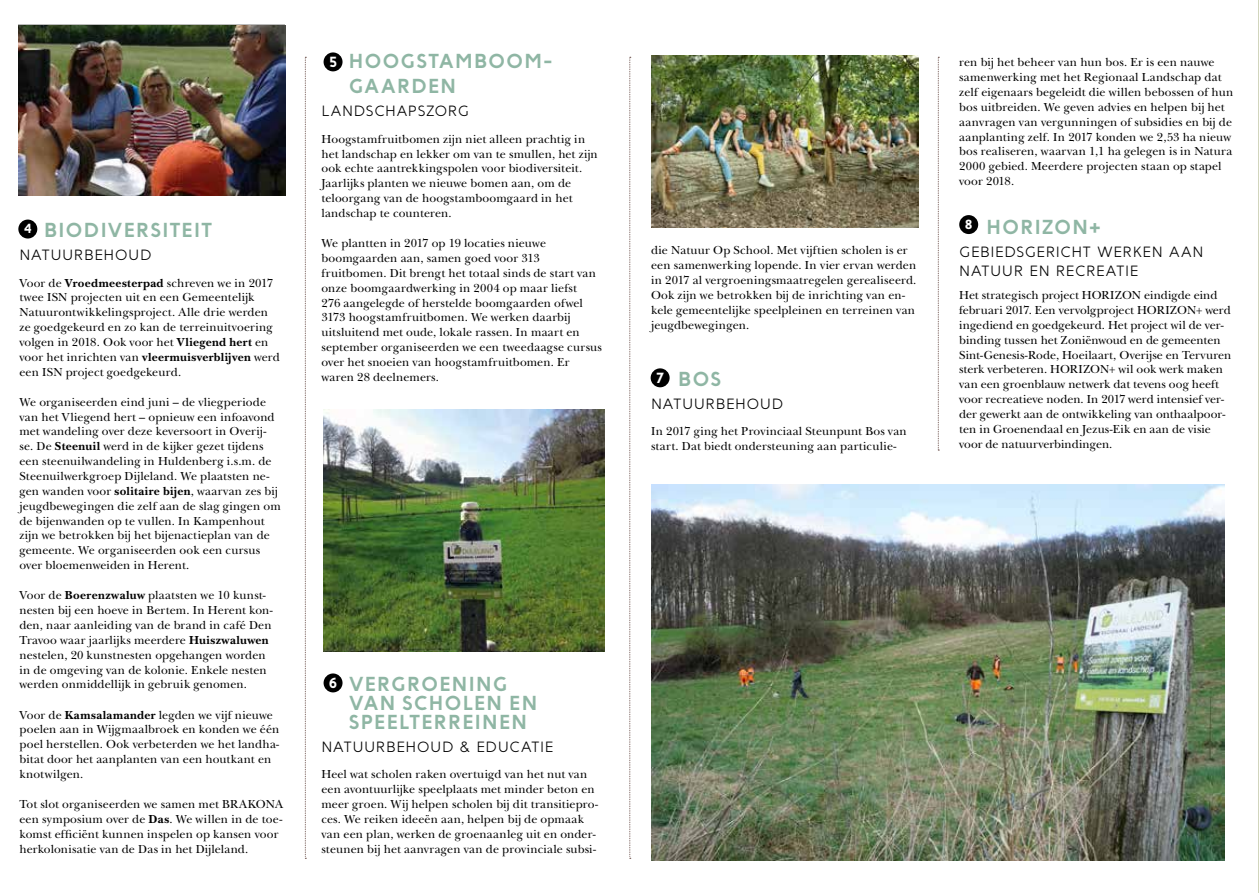
<style>
.page{position:relative;width:1259px;height:893px;background:#fff}
.page>*{position:absolute;margin:0;border:0;box-sizing:border-box;transform-origin:0 0}
.t1{font:700 20.25px/18.9px "Baufra";letter-spacing:.02em;color:#8fb6a4}
.t2{font:700 15.6px "Baufra";color:#fff}
.t3{font:500 14.85px/18.9px "Baufra";letter-spacing:.025em;color:#000}
.t4{font:700 14.1px "Baufra";color:#fff}
.t5{font:12.15px/14.9px "New Baskerville";letter-spacing:.005em;color:#000}
.s1{font-weight:700}
</style>
<div class="page">
<img style="left:651px;top:484px;width:573px;height:376px">
<hr style="left:1258px;top:0;width:1px;height:893px;background:#677520">
<svg style="left:305px;top:57px;width:1px;height:802px"></svg>
<svg style="left:629px;top:57px;width:2px;height:802px"></svg>
<svg style="left:938px;top:57px;width:1px;height:394px"></svg>
<div style="left:18px;top:220px;width:19px;height:18px;background:#000;border-radius:50%"></div>
<div style="left:323px;top:52px;width:19px;height:19px;background:#000;border-radius:50%"></div>
<div style="left:323px;top:673px;width:19px;height:19px;background:#000;border-radius:50%"></div>
<div style="left:959px;top:215px;width:19px;height:19px;background:#000;border-radius:50%"></div>
<img style="left:19px;top:26px;width:266px;height:170px">
<img style="left:651px;top:55px;width:267px;height:172px">
<img style="left:323px;top:410px;width:282px;height:241px">
<div style="left:650px;top:368px;width:19px;height:19px;background:#000;border-radius:50%"></div>
<h1 class="t1" style="left:44px;top:220px;width:171px">BIODIVERSITEIT</h1>
<p class="t3" style="left:20px;top:245px;width:134px">NATUURBEHOUD</p>
<p class="t5" style="left:19px;top:275px;width:262px">Voor de <span class="s1">Vroedmeesterpad</span> schreven we in 2017 twee ISN projecten uit en een Gemeentelijk Natuurontwikkelingsproject. Alle drie werden ze goedgekeurd en zo kan de terreinuitvoering volgen in 2018. Ook voor het <span class="s1">Vliegend hert</span> en voor het inrichten van <span class="s1">vleermuisverblijven</span> werd een ISN project goedgekeurd.</p>
<p class="t5" style="left:19px;top:394px;width:263px">We organiseerden eind juni – de vliegperiode van het Vliegend hert – opnieuw een infoavond met wandeling over deze keversoort in Overij&shy;se. De <span class="s1">Steenuil</span> werd in de kijker gezet tijdens een steenuilwandeling in Huldenberg i.s.m. de Steenuilwerkgroep Dijleland. We plaatsten ne&shy;gen wanden voor <span class="s1">solitaire bijen</span>, waarvan zes bij jeugdbewegingen die zelf aan de slag gingen om de bijenwanden op te vullen. In Kampenhout zijn we betrokken bij het bijenactieplan van de gemeente. We organiseerden ook een cursus over bloemenweiden in Herent.</p>
<p class="t5" style="left:19px;top:588px;width:255px">Voor de <span class="s1">Boerenzwaluw</span> plaatsten we 10 kunst&shy;nesten bij een hoeve in Bertem. In Herent kon&shy;den, naar aanleiding van de brand in café Den Travoo waar jaarlijks meerdere <span class="s1">Huiszwaluwen </span>nestelen, 20 kunstnesten opgehangen worden in de omgeving van de kolonie. Enkele nesten werden onmiddellijk in gebruik genomen.</p>
<p class="t5" style="left:19px;top:707px;width:261px">Voor de <span class="s1">Kamsalamander</span> legden we vijf nieuwe poelen aan in Wijgmaalbroek en konden we één poel herstellen. Ook verbeterden we het landha&shy;bitat door het aanplanten van een houtkant en knotwilgen.</p>
<p class="t5" style="left:19px;top:797px;width:265px">Tot slot organiseerden we samen met BRAKONA een symposium over de <span class="s1">Das</span>. We willen in de toe&shy;komst efficiënt kunnen inspelen op kansen voor herkolonisatie van de Das in het Dijleland.</p>
<p class="t4" style="left:24px;top:218px;width:10px">4</p>
<h1 class="t1" style="left:348px;top:47px;width:206px;line-height:25.5px">HOOGSTAMBOOM-<br>GAARDEN</h1>
<p class="t3" style="left:321px;top:101px;width:149px">LANDSCHAPSZORG</p>
<p class="t5" style="left:321px;top:131px;width:278px">Hoogstamfruitbomen zijn niet alleen prachtig in het landschap en lekker om van te smullen, het zijn ook echte aantrekkingspolen voor biodiversiteit.<br>Jaarlijks planten we nieuwe bomen aan, om de teloorgang van de hoogstamboomgaard in het landschap te counteren.</p>
<p class="t5" style="left:321px;top:236px;width:282px">We plantten in 2017 op 19 locaties nieuwe boomgaarden aan, samen goed voor 313 fruitbomen. Dit brengt het totaal sinds de start van onze boomgaardwerking in 2004 op maar liefst<br>276 aangelegde of herstelde boomgaarden ofwel 3173 hoogstamfruitbomen. We werken daarbij uitsluitend met oude, lokale rassen. In maart en september organiseerden we een tweedaagse cursus over het snoeien van hoogstamfruitbomen. Er waren 28 deelnemers.</p>
<p class="t2" style="left:329px;top:50px;width:10px">5</p>
<h1 class="t1" style="left:348px;top:673px;width:191px">VERGROENING<br>VAN SCHOLEN EN<br>SPEELTERREINEN</h1>
<p class="t3" style="left:321px;top:737px;width:233px">NATUURBEHOUD &amp; EDUCATIE</p>
<p class="t5" style="left:321px;top:767px;width:278px">Heel wat scholen raken overtuigd van het nut van een avontuurlijke speelplaats met minder beton en meer groen. Wij helpen scholen bij dit transitiepro&shy;ces. We reiken ideeën aan, helpen bij de opmaak van een plan, werken de groenaanleg uit en onder&shy;steunen bij het aanvragen van de provinciale subsi-</p>
<p class="t2" style="left:329px;top:671px;width:10px">6</p>
<p class="t5" style="left:651px;top:243px;width:267px">die Natuur Op School. Met vijftien scholen is er een samenwerking lopende. In vier ervan werden in 2017 al vergroeningsmaatregelen gerealiseerd.<br>Ook zijn we betrokken bij de inrichting van en&shy;kele gemeentelijke speelpleinen en terreinen van jeugdbewegingen.</p>
<h1 class="t1" style="left:678px;top:368px;width:45px">BOS</h1>
<p class="t3" style="left:651px;top:394px;width:134px">NATUURBEHOUD</p>
<p class="t5" style="left:651px;top:423px;width:257px">In 2017 ging het Provinciaal Steunpunt Bos van start. Dat biedt ondersteuning aan particulie-</p>
<p class="t2" style="left:656px;top:366px;width:10px">7</p>
<p class="t5" style="left:959px;top:55px;width:276px">ren bij het beheer van hun bos. Er is een nauwe samenwerking met het Regionaal Landschap dat zelf eigenaars begeleidt die willen bebossen of hun bos uitbreiden. We geven advies en helpen bij het aanvragen van vergunningen of subsidies en bij de aanplanting zelf. In 2017 konden we 2,53 ha nieuw bos realiseren, waarvan 1,1 ha gelegen is in Natura 2000 gebied. Meerdere projecten staan op stapel voor 2018.</p>
<h1 class="t1" style="left:986px;top:217px;width:116px">HORIZON+</h1>
<p class="t3" style="left:959px;top:242px;width:246px">GEBIEDSGERICHT WERKEN AAN<br>NATUUR EN RECREATIE</p>
<p class="t5" style="left:959px;top:288px;width:274px">Het strategisch project HORIZON eindigde eind februari 2017. Een vervolgproject HORIZON+ werd ingediend en goedgekeurd. Het project wil de ver&shy;binding tussen het Zoniënwoud en de gemeenten Sint-Genesis-Rode, Hoeilaart, Overijse en Tervuren sterk verbeteren. HORIZON+ wil ook werk maken van een groenblauw netwerk dat tevens oog heeft voor recreatieve noden. In 2017 werd intensief ver&shy;der gewerkt aan de ontwikkeling van onthaalpoor&shy;ten in Groenendaal en Jezus-Eik en aan de visie voor de natuurverbindingen.</p>
<p class="t4" style="left:965px;top:214px;width:9px">8</p>
</div>
